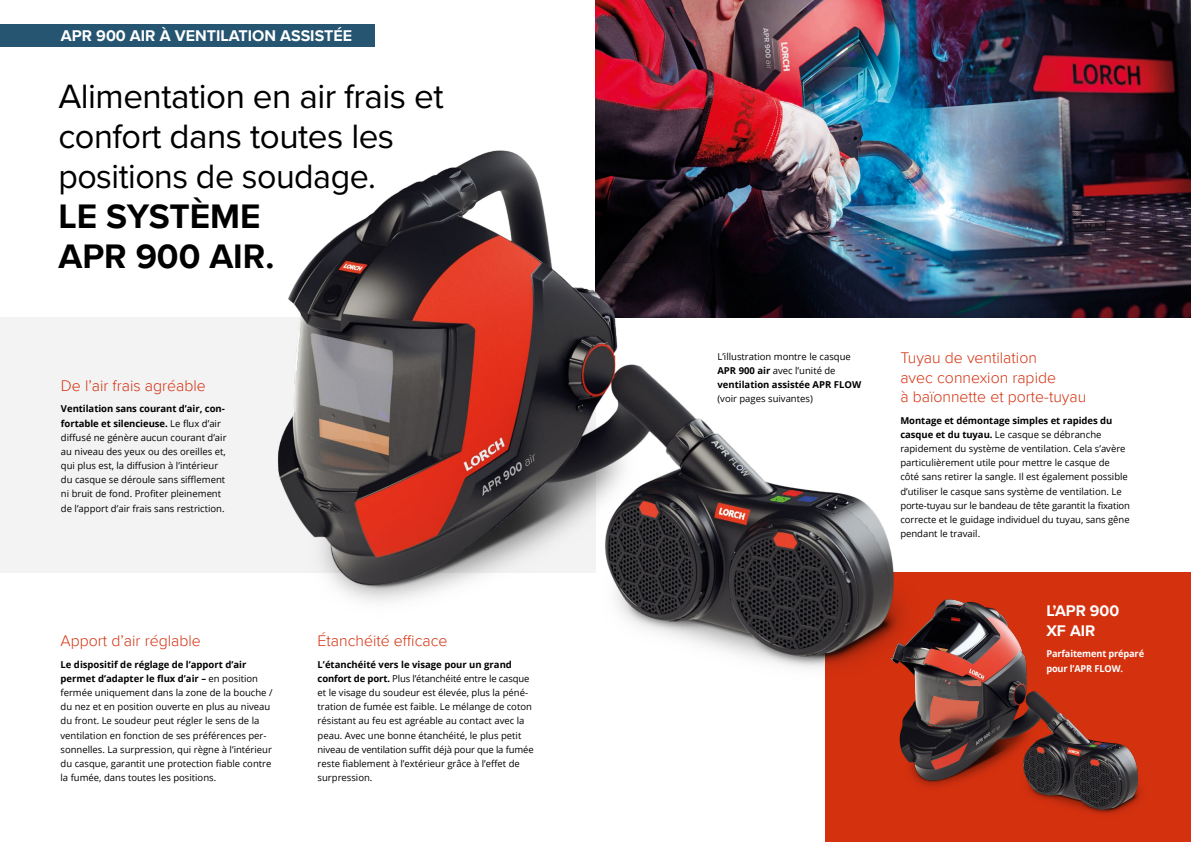
<style>
.page{position:relative;width:1191px;height:842px;background:#fff}
.page>*{position:absolute;margin:0;border:0;box-sizing:border-box;transform-origin:0 0}
.t1{font:35px/40px "Proxima Nova";letter-spacing:-.015em;color:#000}
.t2{font:700 35px/40px "Proxima Nova";color:#000}
.t3{font:700 16px "Proxima Nova";color:#fff}
.t4{font:300 15.8px/19.8px "Proxima Nova";color:#d4310f}
.t5{font:700 15.8px/19.8px "Proxima Nova";color:#fff}
.t6{font:9.5px/14.2px "Open Sans";color:#000}
.t7{font:700 9.5px/14.2px "Open Sans";letter-spacing:-.015em;color:#fff}
.s1{font-weight:700}
</style>
<div class="page">
<div style="left:825px;top:573px;width:366px;height:269px;background:#d4310f"></div>
<img style="left:595px;top:0;width:596px;height:317px">
<div style="left:0;top:317px;width:595px;height:256px;background:#f3f3f4"></div>
<img style="left:278px;top:46px;width:745px;height:622px">
<img style="left:855px;top:563px;width:333px;height:251px">
<div style="left:0;top:24px;width:375px;height:23px;background:#265571"></div>
<h2 class="t3" style="left:61px;top:23px;width:293px">APR 900 AIR À VENTILATION ASSISTÉE</h2>
<h1 class="t1" style="left:58px;top:75px;width:387px">Alimentation en air frais et confort dans toutes les positions de soudage.</h1>
<h1 class="t2" style="left:58px;top:196px;width:217px">LE SYSTÈME<br>APR 900 AIR.</h1>
<h3 class="t4" style="left:61px;top:375px;width:146px">De l’air frais agréable</h3>
<p class="t6" style="left:61px;top:402px;width:167px"><span class="s1">Ventilation sans courant d’air, con&shy;fortable et silencieuse.</span> Le flux d’air diffusé ne génère aucun courant d’air au niveau des yeux ou des oreilles et, qui plus est, la diffusion à l’intérieur du casque se déroule sans sifflement ni bruit de fond. Profiter pleinement de l’apport d’air frais sans restriction.</p>
<h3 class="t4" style="left:61px;top:630px;width:142px">Apport d’air réglable</h3>
<p class="t6" style="left:61px;top:657px;width:213px"><span class="s1">Le dispositif de réglage de l’apport d’air permet d’adapter le flux d’air –</span> en position fermée uniquement dans la zone de la bouche / du nez et en position ouverte en plus au niveau du front. Le soudeur peut régler le sens de la ventilation en fonction de ses préférences per&shy;sonnelles. La surpression, qui règne à l’intérieur du casque, garantit une protection fiable contre la fumée, dans toutes les positions.</p>
<h3 class="t4" style="left:317px;top:630px;width:131px">Étanchéité efficace</h3>
<p class="t6" style="left:317px;top:657px;width:218px"><span class="s1">L’étanchéité vers le visage pour un grand confort de port.</span> Plus l’étanchéité entre le casque et le visage du soudeur est élevée, plus la péné&shy;tration de fumée est faible. Le mélange de coton résistant au feu est agréable au contact avec la peau. Avec une bonne étanchéité, le plus petit niveau de ventilation suffit déjà pour que la fumée reste fiablement à l’extérieur grâce à l’effet de surpression.</p>
<p class="t6" style="left:717px;top:349px;width:145px">L’illustration montre le casque<br><span class="s1">APR 900 air</span> avec l’unité de <span class="s1">ventilation assistée APR FLOW</span></p>
<p class="t6" style="left:717px;top:391px;width:97px">(voir pages suivantes)</p>
<h3 class="t4" style="left:900px;top:347px;width:187px">Tuyau de ventilation<br>avec connexion rapide<br>à baïonnette et porte-tuyau</h3>
<p class="t6" style="left:900px;top:413px;width:231px"><span class="s1">Montage et démontage simples et rapides du casque et du tuyau.</span> Le casque se débranche rapidement du système de ventilation. Cela s’avère particulièrement utile pour mettre le casque de côté sans retirer la sangle. Il est également possible d’utiliser le casque sans système de ventilation. Le porte-tuyau sur le bandeau de tête garantit la fixation correcte et le guidage individuel du tuyau, sans gêne pendant le travail.</p>
<h3 class="t5" style="left:1046px;top:601px;width:74px">L’APR 900<br>XF AIR</h3>
<p class="t7" style="left:1046px;top:647px;width:99px">Parfaitement préparé pour l’APR FLOW.</p>
</div>
